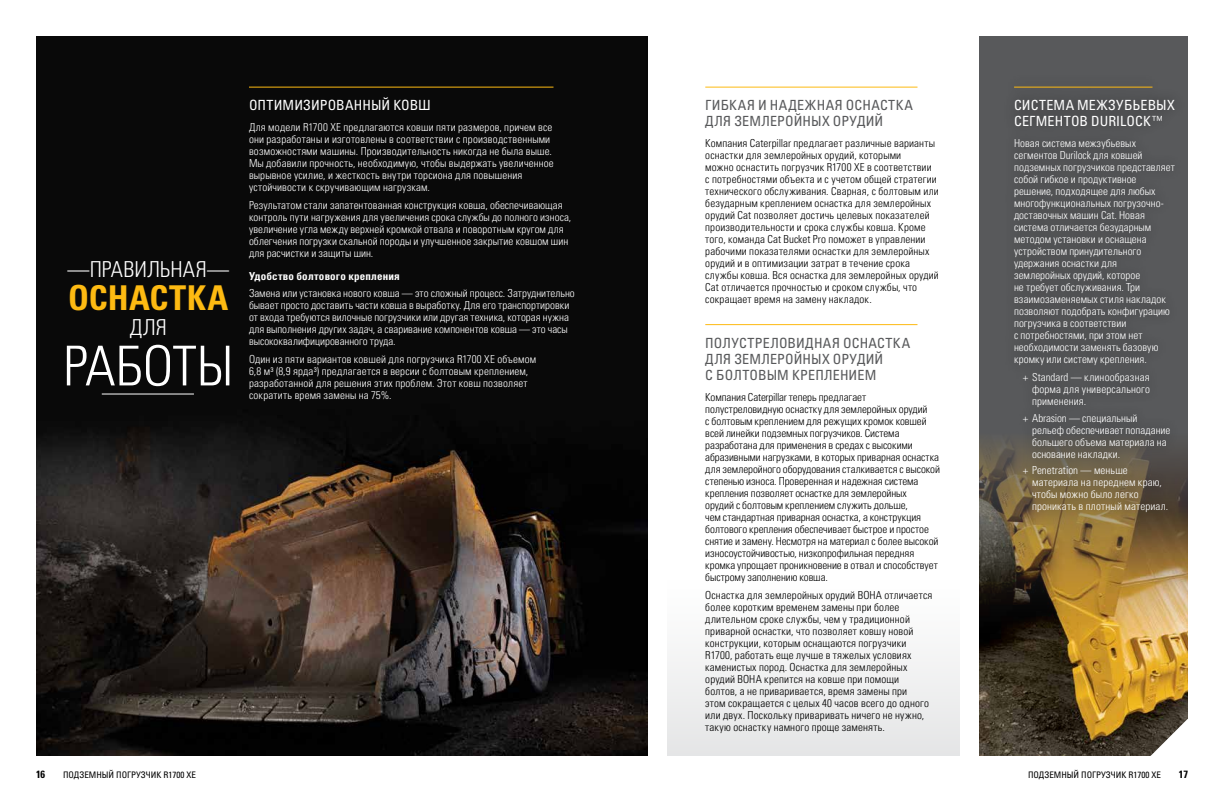
<style>
.page{position:relative;width:1224px;height:792px;background:#fff}
.page>*{position:absolute;margin:0;border:0;box-sizing:border-box;transform-origin:0 0}
.t1{font:55px "Univers LTCYR 47 Light Cond";letter-spacing:-.01em;color:#fff}
.t2{font:34.2px "Univers LTCYR 67 Bold Cond";letter-spacing:.01em;color:#fdba12}
.t3{font:22px "Univers LTCYR 47 Light Cond";letter-spacing:.005em;color:#fff}
.t4{font:condensed 14px/16px "Univers LTCYR 57";letter-spacing:.015em;color:#58595b}
.t5{font:condensed 14px/16px "Univers LTCYR 57";letter-spacing:.01em;color:#fff}
.t6{font:11px/12px "Univers LTCYR 47 Light Cond";letter-spacing:.01em;color:#fff}
.t7{font:11px/12px "Univers LTCYR 47 Light Cond";letter-spacing:.01em;color:#000}
.t8{font:11px "Univers LTCYR 67 Bold Cond";letter-spacing:.015em;color:#fff}
.t9{font:10.5px "Univers LTCYR 67 Bold Cond";color:#000}
.t10{font:condensed 9px "Univers LTCYR 57";color:#000}
</style>
<div class="page">
<img style="left:36px;top:36px;width:612px;height:720px">
<hr style="left:705px;top:87px;width:212px;height:1px;background:#fdba12">
<hr style="left:705px;top:324px;width:212px;height:1px;background:#fdba12">
<hr style="left:249px;top:87px;width:305px;height:1px;background:#fdba12">
<div style="left:979px;top:36px;width:209px;height:720px;background:#58595b"></div>
<img style="left:979px;top:443px;width:209px;height:313px">
<div style="left:1002px;top:74px;width:184px;height:449px;background:#000;opacity:.5"></div>
<hr style="left:1014px;top:87px;width:139px;height:1px;background:#fdba12">
<svg style="left:1151px;top:719px;width:37px;height:37px"></svg>
<div style="left:667px;top:580px;width:293px;height:176px;background:#f2f3f3"></div>
<hr style="left:102px;top:394px;width:92px;height:1px;background:#fff">
<h3 class="t3" style="left:67px;top:254px;width:163px">—ПРАВИЛЬНАЯ—</h3>
<h2 class="t2" style="left:68px;top:277px;width:162px">ОСНАСТКА</h2>
<h3 class="t3" style="left:130px;top:313px;width:39px">ДЛЯ</h3>
<h1 class="t1" style="left:63px;top:329px;width:172px">РАБОТЫ</h1>
<p class="t5" style="left:249px;top:97px;width:183px">ОПТИМИЗИРОВАННЫЙ КОВШ</p>
<p class="t6" style="left:249px;top:121px;width:306px">Для модели R1700 XE предлагаются ковши пяти размеров, причем все они разработаны и изготовлены в соответствии с производственными возможностями машины. Производительность никогда не была выше.<br>Мы добавили прочность, необходимую, чтобы выдержать увеличенное вырывное усилие, и жесткость внутри торсиона для повышения устойчивости к скручивающим нагрузкам.</p>
<p class="t6" style="left:249px;top:199px;width:324px">Результатом стали запатентованная конструкция ковша, обеспечивающая контроль пути нагружения для увеличения срока службы до полного износа, увеличение угла между верхней кромкой отвала и поворотным кругом для облегчения погрузки скальной породы и улучшенное закрытие ковшом шин для расчистки и защиты шин.</p>
<p class="t8" style="left:249px;top:270px;width:152px">Удобство болтового крепления</p>
<p class="t6" style="left:249px;top:286px;width:327px">Замена или установка нового ковша — это сложный процесс. Затруднительно бывает просто доставить части ковша в выработку. Для его транспортировки от входа требуются вилочные погрузчики или другая техника, которая нужна для выполнения других задач, а сваривание компонентов ковша — это часы высококвалифицированного труда.</p>
<p class="t6" style="left:249px;top:352px;width:289px">Один из пяти вариантов ковшей для погрузчика R1700 XE объемом 6,8 м³ (8,9 ярда³) предлагается в версии с болтовым креплением, разработанной для решения этих проблем. Этот ковш позволяет сократить время замены на 75%.</p>
<p class="t4" style="left:705px;top:97px;width:209px">ГИБКАЯ И НАДЕЖНАЯ ОСНАСТКА<br>ДЛЯ ЗЕМЛЕРОЙНЫХ ОРУДИЙ</p>
<p class="t7" style="left:705px;top:137px;width:235px">Компания Caterpillar предлагает различные варианты оснастки для землеройных орудий, которыми<br>можно оснастить погрузчик R1700 XE в соответствии<br>с потребностями объекта и с учетом общей стратегии технического обслуживания. Сварная, с болтовым или безударным креплением оснастка для землеройных орудий Cat позволяет достичь целевых показателей производительности и срока службы ковша. Кроме того, команда Cat Bucket Pro поможет в управлении рабочими показателями оснастки для землеройных орудий и в оптимизации затрат в течение срока службы ковша. Вся оснастка для землеройных орудий Cat отличается прочностью и сроком службы, что сокращает время на замену накладок.</p>
<p class="t4" style="left:705px;top:334px;width:206px">ПОЛУСТРЕЛОВИДНАЯ ОСНАСТКА<br>ДЛЯ ЗЕМЛЕРОЙНЫХ ОРУДИЙ<br>С БОЛТОВЫМ КРЕПЛЕНИЕМ</p>
<p class="t7" style="left:705px;top:390px;width:236px">Компания Caterpillar теперь предлагает полустреловидную оснастку для землеройных орудий<br>с болтовым креплением для режущих кромок ковшей всей линейки подземных погрузчиков. Система разработана для применения в средах с высокими абразивными нагрузками, в которых приварная оснастка для землеройного оборудования сталкивается с высокой степенью износа. Проверенная и надежная система крепления позволяет оснастке для землеройных<br>орудий с болтовым креплением служить дольше,<br>чем стандартная приварная оснастка, а конструкция болтового крепления обеспечивает быстрое и простое снятие и замену. Несмотря на материал c более высокой износоустойчивостью, низкопрофильная передняя кромка упрощает проникновение в отвал и способствует быстрому заполнению ковша.</p>
<p class="t7" style="left:705px;top:588px;width:229px">Оснастка для землеройных орудий BOHA отличается более коротким временем замены при более длительном сроке службы, чем у традиционной приварной оснастки, что позволяет ковшу новой конструкции, которым оснащаются погрузчики R1700, работать еще лучше в тяжелых условиях каменистых пород. Оснастка для землеройных орудий BOHA крепится на ковше при помощи болтов, а не приваривается, время замены при<br>этом сокращается с целых 40 часов всего до одного или двух. Поскольку приваривать ничего не нужно, такую оснастку намного проще заменять.</p>
<p class="t5" style="left:1014px;top:97px;width:162px">СИСТЕМА МЕЖЗУБЬЕВЫХ<br>СЕГМЕНТОВ DURILOCK™</p>
<p class="t6" style="left:1014px;top:137px;width:162px">Новая система межзубьевых сегментов Durilock для ковшей подземных погрузчиков представляет собой гибкое и продуктивное решение, подходящее для любых многофункциональных погрузочно&shy;доставочных машин Cat. Новая система отличается безударным методом установки и оснащена устройством принудительного удержания оснастки для землеройных орудий, которое<br>не требует обслуживания. Три взаимозаменяемых стиля накладок позволяют подобрать конфигурацию погрузчика в соответствии<br>с потребностями, при этом нет необходимости заменять базовую кромку или систему крепления.</p>
<p class="t6" style="left:1032px;top:371px;width:120px;text-align:justify;text-indent:-9px">+ Standard — клинообразная форма для универсального применения.</p>
<p class="t6" style="left:1032px;top:411px;width:140px;text-indent:-9px">+ Abrasion — специальный рельеф обеспечивает попадание большего объема материала на основание накладки.</p>
<p class="t6" style="left:1032px;top:464px;width:138px;text-indent:-9px">+ Penetration — меньше материала на переднем краю, чтобы можно было легко проникать в плотный материал.</p>
<p class="t9" style="left:36px;top:768px;width:11px">16</p>
<p class="t10" style="left:63px;top:769px;width:134px">ПОДЗЕМНЫЙ ПОГРУЗЧИК R1700 XE</p>
<p class="t10" style="left:1028px;top:769px;width:134px">ПОДЗЕМНЫЙ ПОГРУЗЧИК R1700 XE</p>
<p class="t9" style="left:1179px;top:768px;width:11px">17</p>
</div>
